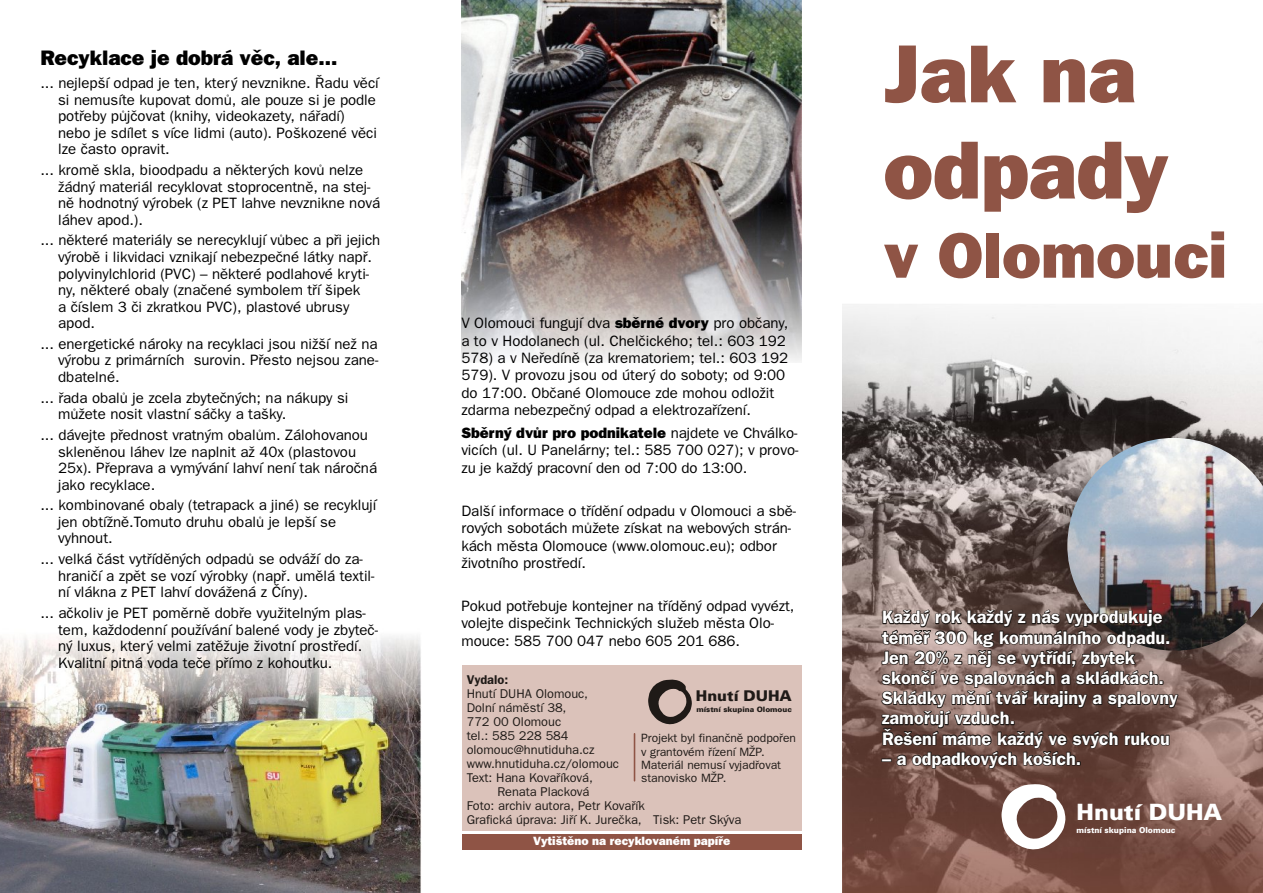
<style>
.page{position:relative;width:1263px;height:893px;background:#fff}
.page>*{position:absolute;margin:0;border:0;box-sizing:border-box;transform-origin:0 0}
.t1{font:800 82.5px/96.1px "Frankfurt Gothic";color:#8f5445}
.t2{font:800 64.5px "Frankfurt Gothic";color:#8f5445}
.t3{font:22.5px "USA Black";color:#fff}
.t4{font:800 21px "Frankfurt Gothic";color:#000}
.t5{font:700 18px/20.2px "Frankfurt Gothic";color:#fff}
.t6{font:15px/16.5px "Frankfurt Gothic";color:#000}
.t7{font:14.85px "USA Black";color:#1f1a17}
.t8{font:12.75px "Frankfurt Gothic";color:#1f1a17}
.t9{font:700 12.75px "Frankfurt Gothic";color:#1f1a17}
.t10{font:12px/13.2px "Frankfurt Gothic";color:#1f1a17}
.t11{font:800 12px "Frankfurt Gothic";color:#fff}
.t12{font:8.1px "USA Black";color:#fff;scale:.94 1}
.t13{font:7.35px "USA Black";color:#1f1a17}
.s1{font-weight:800}
</style>
<div class="page">
<img style="left:461px;top:0;width:340px;height:362px">
<img style="left:0;top:636px;width:421px;height:257px">
<div style="left:462px;top:665px;width:339px;height:165px;background:#dbc2ba"></div>
<svg style="left:648px;top:679px;width:44px;height:46px"></svg>
<hr style="left:634px;top:734px;width:1px;height:47px;background:#8f5445">
<img style="left:842px;top:363px;width:421px;height:530px">
<svg style="left:1001px;top:783px;width:64px;height:70px"></svg>
<img style="left:1053px;top:424px;width:210px;height:245px">
<img style="left:1066px;top:438px;width:197px;height:213px">
<div style="left:462px;top:834px;width:339px;height:15px;background:#8f5445"></div>
<h3 class="t4" style="left:40px;top:48px;width:299px">Recyklace je dobrá věc, ale...</h3>
<p class="t6" style="left:58px;top:75px;width:322px;text-indent:-18px">... nejlepší odpad je ten, který nevznikne. Řadu věcí si nemusíte kupovat domů, ale pouze si je podle potřeby půjčovat (knihy, videokazety, nářadí) nebo je sdílet s více lidmi (auto). Poškozené věci lze často opravit.</p>
<p class="t6" style="left:58px;top:162px;width:323px;text-indent:-18px">... kromě skla, bioodpadu a některých kovů nelze žádný materiál recyklovat stoprocentně, na stej&shy;ně hodnotný výrobek (z PET lahve nevznikne nová láhev apod.).</p>
<p class="t6" style="left:58px;top:232px;width:324px;text-indent:-18px">... některé materiály se nerecyklují vůbec a při jejich výrobě i likvidaci vznikají nebezpečné látky např. polyvinylchlorid (PVC) – některé podlahové kryti&shy;ny, některé obaly (značené symbolem tří šipek<br>a číslem 3 či zkratkou PVC), plastové ubrusy apod.</p>
<p class="t6" style="left:58px;top:336px;width:322px;text-align:justify;text-indent:-18px">... energetické nároky na recyklaci jsou nižší než na výrobu z primárních surovin. Přesto nejsou zane&shy;dbatelné.</p>
<p class="t6" style="left:58px;top:390px;width:292px;text-indent:-18px">... řada obalů je zcela zbytečných; na nákupy si můžete nosit vlastní sáčky a tašky.</p>
<p class="t6" style="left:58px;top:427px;width:320px;text-indent:-18px">... dávejte přednost vratným obalům. Zálohovanou skleněnou láhev lze naplnit až 40x (plastovou 25x). Přeprava a vymývání lahví není tak náročná jako recyklace.</p>
<p class="t6" style="left:58px;top:497px;width:320px;text-indent:-18px">... kombinované obaly (tetrapack a jiné) se recyklují jen obtížně.Tomuto druhu obalů je lepší se vyhnout.</p>
<p class="t6" style="left:58px;top:551px;width:318px;text-indent:-18px">... velká část vytříděných odpadů se odváží do za&shy;hraničí a zpět se vozí výrobky (např. umělá textil&shy;ní vlákna z PET lahví dovážená z Číny).</p>
<p class="t6" style="left:58px;top:605px;width:321px;text-indent:-18px">... ačkoliv je PET poměrně dobře využitelným plas&shy;tem, každodenní používání balené vody je zbyteč&shy;ný luxus, který velmi zatěžuje životní prostředí.<br>Kvalitní pitná voda teče přímo z kohoutku.</p>
<p class="t6" style="left:461px;top:315px;width:329px;line-height:17.4px">V Olomouci fungují dva <span class="s1">sběrné dvory</span> pro občany, a to v Hodolanech (ul. Chelčického; tel.: 603 192<br>578) a v Neředíně (za krematoriem; tel.: 603 192<br>579). V provozu jsou od úterý do soboty; od 9:00 do 17:00. Občané Olomouce zde mohou odložit zdarma nebezpečný odpad a elektrozařízení.</p>
<p class="t6" style="left:461px;top:424px;width:338px;line-height:17.5px;text-align:justify"><span class="s1">Sběrný dvůr pro podnikatele</span> najdete ve Chválko&shy;vicích (ul. U Panelárny; tel.: 585 700 027); v provo&shy;zu je každý pracovní den od 7:00 do 13:00.</p>
<p class="t6" style="left:461px;top:502px;width:336px;line-height:17.4px">Další informace o třídění odpadu v Olomouci a sbě&shy;rových sobotách můžete získat na webových strán&shy;kách města Olomouce (www.olomouc.eu); odbor životního prostředí.</p>
<p class="t6" style="left:461px;top:598px;width:335px;line-height:17.4px">Pokud potřebuje kontejner na tříděný odpad vyvézt, volejte dispečink Technických služeb města Olo&shy;mouce: 585 700 047 nebo 605 201 686.</p>
<p class="t9" style="left:467px;top:673px;width:43px">Vydalo:</p>
<p class="t8" style="left:467px;top:688px;width:123px">Hnutí DUHA Olomouc,</p>
<p class="t8" style="left:467px;top:702px;width:101px">Dolní náměstí 38,</p>
<p class="t8" style="left:467px;top:716px;width:96px">772 00 Olomouc</p>
<p class="t8" style="left:467px;top:730px;width:103px">tel.: 585 228 584</p>
<p class="t8" style="left:467px;top:744px;width:129px">olomouc@hnutiduha.cz</p>
<p class="t8" style="left:467px;top:758px;width:154px">www.hnutiduha.cz/olomouc</p>
<p class="t8" style="left:467px;top:772px;width:128px">Text: Hana Kovaříková,</p>
<p class="t8" style="left:497px;top:786px;width:94px">Renata Placková</p>
<p class="t8" style="left:467px;top:800px;width:180px">Foto: archiv autora, Petr Kovařík</p>
<p class="t8" style="left:467px;top:814px;width:276px">Grafická úprava: Jiří K. Jurečka, Tisk: Petr Skýva</p>
<p class="t7" style="left:696px;top:689px;width:97px">Hnutí DUHA</p>
<p class="t10" style="left:641px;top:732px;width:156px">Projekt byl finančně podpořen v grantovém řízení MŽP.<br>Materiál nemusí vyjadřovat stanovisko MŽP.</p>
<p class="t13" style="left:696px;top:706px;width:97px">místní skupina Olomouc</p>
<p class="t11" style="left:533px;top:835px;width:199px">Vytištěno na recyklovaném papíře</p>
<h1 class="t1" style="left:883px;top:28px;width:287px">Jak na odpady</h1>
<h2 class="t2" style="left:883px;top:225px;width:346px">v Olomouci</h2>
<p class="t5" style="left:882px;top:607px;width:297px">Každý rok každý z nás vyprodukuje téměř 300 kg komunálního odpadu.<br>Jen 20% z něj se vytřídí, zbytek skončí ve spalovnách a skládkách.<br>Skládky mění tvář krajiny a spalovny zamořují vzduch.<br>Řešení máme každý ve svých rukou</p>
<p class="t5" style="left:882px;top:749px;width:201px">– a odpadkových koších.</p>
<h3 class="t3" style="left:1076px;top:802px;width:147px">Hnutí DUHA</h3>
<p class="t12" style="left:1076px;top:826px;width:107px">místní skupina Olomouc</p>
</div>
